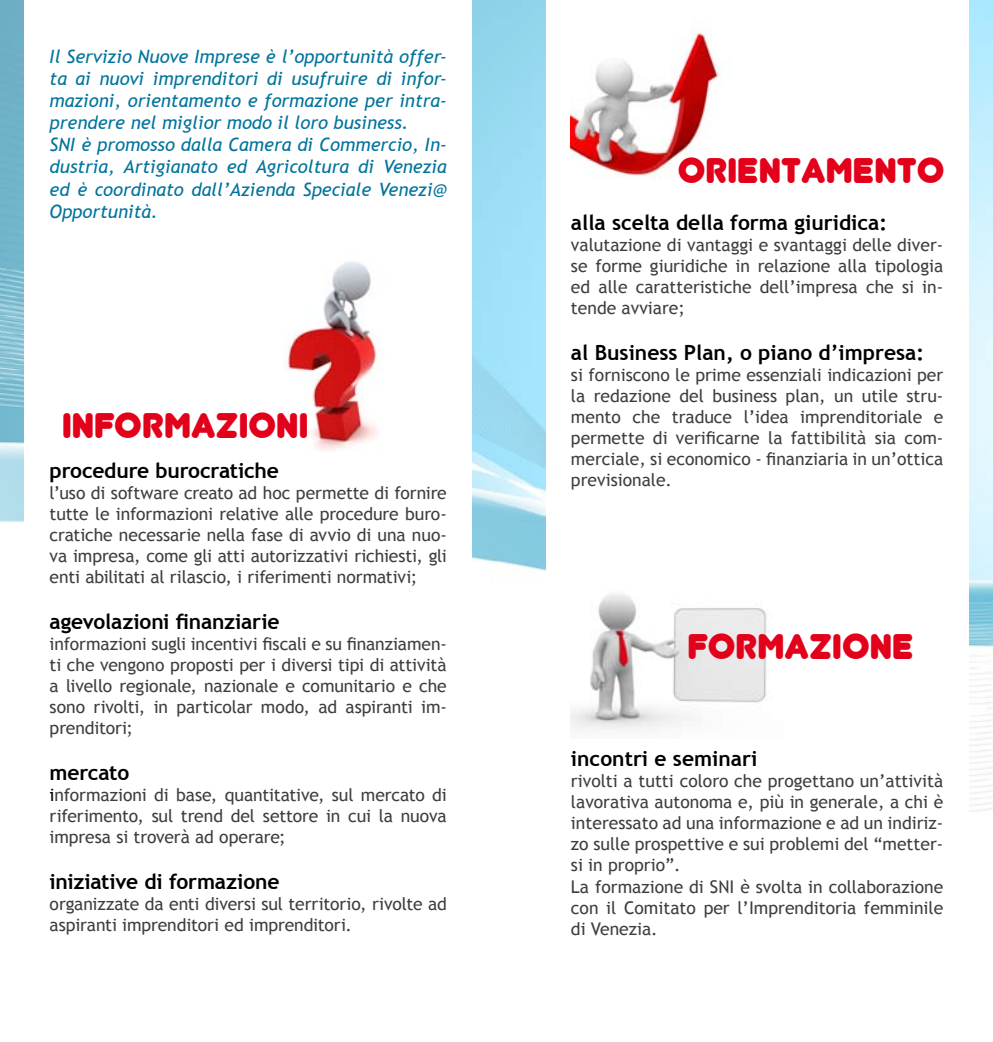
<style>
.page{position:relative;width:993px;height:1042px;background:#fff}
.page>*{position:absolute;margin:0;border:0;box-sizing:border-box;transform-origin:0 0}
.t1{font:42px "Junegull";color:#e2001a}
.t2{font:700 21px "Trebuchet MS";color:#000}
.t3{font:italic 18.38px/22.1px "Trebuchet MS";color:#00749c}
.t4{font:17.5px/21px "Trebuchet MS";color:#3e3e40;text-align:justify}
.s1{color:#000}
</style>
<div class="page">
<img style="left:282px;top:260px;width:103px;height:193px">
<img style="left:570px;top:19px;width:152px;height:159px">
<img style="left:570px;top:594px;width:199px;height:137px">
<p class="t3" style="left:50px;top:46px;width:398px">Il Servizio Nuove Imprese è l’opportunità offer&shy;ta ai nuovi imprenditori di usufruire di infor&shy;mazioni, orientamento e formazione per intra&shy;prendere nel miglior modo il loro business.<br>SNI è promosso dalla Camera di Commercio, In&shy;dustria, Artigianato ed Agricoltura di Venezia ed è coordinato dall’Azienda Speciale Venezi@ Opportunità.</p>
<h1 class="t1" style="left:62px;top:405px;width:248px">INFORMAZIONI</h1>
<p class="t2" style="left:50px;top:457px;width:231px">procedure burocratiche</p>
<p class="t4" style="left:50px;top:482px;width:398px">l’uso di software creato ad hoc permette di fornire tutte le informazioni relative alle procedure buro&shy;cratiche necessarie nella fase di avvio di una nuo&shy;va impresa, come gli atti autorizzativi richiesti, gli enti abilitati al rilascio, i riferimenti normativi;</p>
<p class="t2" style="left:50px;top:608px;width:231px">agevolazioni finanziarie</p>
<p class="t4" style="left:50px;top:633px;width:398px">informazioni sugli incentivi fiscali e su finanziamen&shy;ti che vengono proposti per i diversi tipi di attività a livello regionale, nazionale e comunitario e che sono rivolti, in particolar modo, ad aspiranti im&shy;prenditori;</p>
<p class="t2" style="left:50px;top:759px;width:81px">mercato</p>
<p class="t4" style="left:50px;top:785px;width:398px"><span class="s1">i</span>nformazioni di base, quantitative, sul mercato di riferimento, sul trend del settore in cui la nuova impresa si troverà ad operare;</p>
<p class="t2" style="left:50px;top:869px;width:231px">iniziative di formazione</p>
<p class="t4" style="left:50px;top:894px;width:398px">organizzate da enti diversi sul territorio, rivolte ad aspiranti imprenditori ed imprenditori.</p>
<h1 class="t1" style="left:677px;top:150px;width:268px">ORIENTAMENTO</h1>
<p class="t2" style="left:570px;top:209px;width:317px">alla scelta della forma giuridica:</p>
<p class="t4" style="left:570px;top:234px;width:374px">valutazione di vantaggi e svantaggi delle diver&shy;se forme giuridiche in relazione alla tipologia ed alle caratteristiche dell’impresa che si in&shy;tende avviare;</p>
<p class="t2" style="left:570px;top:339px;width:354px">al Business Plan, o piano d’impresa:</p>
<p class="t4" style="left:570px;top:364px;width:374px">si forniscono le prime essenziali indicazioni per la redazione del business plan, un utile stru&shy;mento che traduce l’idea imprenditoriale e permette di verificarne la fattibilità sia com&shy;merciale, si economico - finanziaria in un’ottica previsionale.</p>
<h1 class="t1" style="left:687px;top:626px;width:227px">FORMAZIONE</h1>
<p class="t2" style="left:570px;top:746px;width:188px">incontri e seminari</p>
<p class="t4" style="left:570px;top:771px;width:374px;text-align:left">rivolti a tutti coloro che progettano un’attività lavorativa autonoma e, più in generale, a chi è interessato ad una informazione e ad un indiriz&shy;zo sulle prospettive e sui problemi del “metter&shy;si in proprio”.<br>La formazione di SNI è svolta in collaborazione con il Comitato per l’Imprenditoria femminile di Venezia.</p>
</div>
